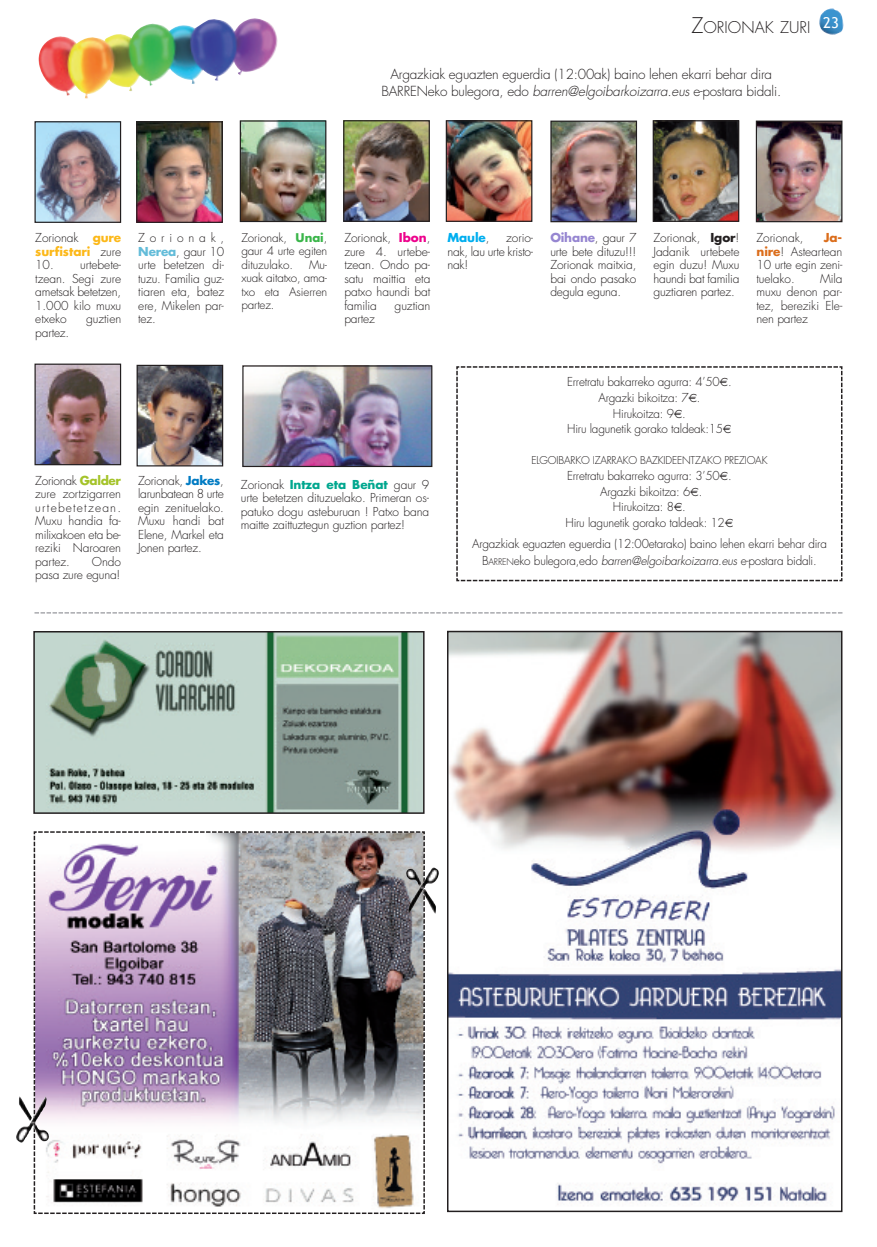
<style>
.page{position:relative;width:877px;height:1247px;background:#fff}
.page>*{position:absolute;margin:0;border:0;box-sizing:border-box;transform-origin:0 0}
.t1{font:300 15.75px "Futura";color:#231f20}
.t2{font:300 13.5px/17.2px "Futura";letter-spacing:-.015em;color:#231f20;text-align:center}
.t3{font:300 12px/13.5px "Futura";letter-spacing:-.015em;color:#231f20;text-align:justify}
.t4{font:700 12px/13.5px "Futura";letter-spacing:-.005em;color:#fcb818}
.t5{font:700 12px "Futura";letter-spacing:-.005em;color:#00aeef}
.t6{font:300 11.7px/13.5px "Futura";letter-spacing:-.005em;color:#231f20;text-align:justify}
.t7{font:300 10.5px "Futura";letter-spacing:-.015em;color:#231f20}
.s1{font-size:21px}
.s2{font-style:italic}
.s3{font-weight:300;color:#231f20}
.s4{font-weight:700;color:#63bcd9}
.s5{font-weight:700;color:#3ab54a}
.s6{font-weight:700;color:#ed028c}
.s7{font-weight:700;color:#a4c329}
.s8{font-weight:700;color:#007bc3}
.s9{font-weight:700;color:#00a78f}
.s10{font-weight:700;color:#9686d1}
.s11{font-weight:700}
.s12{font-weight:700;color:#db6d1b}
.s13{font-size:9px}
</style>
<div class="page">
<img style="left:552px;top:123px;width:83px;height:97px">
<div style="left:550px;top:121px;width:87px;height:101px;border:1px solid #231f20"></div>
<img style="left:819px;top:8px;width:24px;height:27px">
<img style="left:38px;top:18px;width:240px;height:81px">
<img style="left:36px;top:123px;width:83px;height:98px">
<div style="left:34px;top:121px;width:87px;height:102px;border:1px solid #231f20"></div>
<img style="left:138px;top:123px;width:83px;height:98px">
<div style="left:136px;top:121px;width:87px;height:102px;border:1px solid #231f20"></div>
<img style="left:242px;top:122px;width:82px;height:98px">
<div style="left:240px;top:120px;width:86px;height:102px;border:1px solid #231f20"></div>
<img style="left:345px;top:122px;width:83px;height:98px">
<div style="left:343px;top:120px;width:87px;height:102px;border:1px solid #231f20"></div>
<img style="left:448px;top:122px;width:82px;height:98px">
<div style="left:446px;top:120px;width:86px;height:102px;border:1px solid #231f20"></div>
<img style="left:655px;top:122px;width:82px;height:98px">
<div style="left:653px;top:120px;width:86px;height:102px;border:1px solid #231f20"></div>
<img style="left:758px;top:123px;width:82px;height:97px">
<div style="left:756px;top:121px;width:86px;height:101px;border:1px solid #231f20"></div>
<img style="left:244px;top:367px;width:186px;height:98px">
<div style="left:242px;top:365px;width:190px;height:102px;border:1px solid #231f20"></div>
<img style="left:36px;top:366px;width:83px;height:97px">
<div style="left:34px;top:364px;width:87px;height:101px;border:1px solid #231f20"></div>
<img style="left:450px;top:634px;width:389px;height:569px">
<div style="left:447px;top:631px;width:395px;height:581px;border:2px solid #231f20"></div>
<img style="left:36px;top:634px;width:386px;height:177px">
<div style="left:33px;top:631px;width:392px;height:183px;border:2px solid #231f20"></div>
<img style="left:33px;top:831px;width:392px;height:383px">
<img style="left:16px;top:1096px;width:33px;height:46px">
<img style="left:406px;top:867px;width:33px;height:47px">
<svg style="left:34px;top:612px;width:808px;height:2px"></svg>
<img style="left:139px;top:367px;width:82px;height:97px">
<div style="left:137px;top:365px;width:86px;height:101px;border:1px solid #231f20"></div>
<svg style="left:456px;top:366px;width:387px;height:216px"></svg>
<h1 class="t1" style="left:691px;top:20px;width:149px"><span class="s1">Z</span>ORIONAK ZURI <sup>23</sup></h1>
<p class="t2" style="left:381px;top:66px;width:401px">Argazkiak eguazten eguerdia (12:00ak) baino lehen ekarri behar dira<br>BARRENeko bulegora, edo <span class="s2">barren@elgoibarkoizarra.eus</span> e-postara bidali.</p>
<p class="t4" style="left:35px;top:232px;width:88px"><span class="s3">Zorionak</span> gure surfistari <span class="s3">zure</span></p>
<p class="t3" style="left:35px;top:259px;width:88px">10. urtebete&shy;tzean. Segi zure ametsak betetzen, 1.000 kilo muxu etxeko</p>
<p class="t3" style="left:86px;top:313px;width:37px">guztien</p>
<p class="t3" style="left:35px;top:327px;width:35px">partez.</p>
<p class="t3" style="left:138px;top:232px;width:88px">Zorionak, <span class="s4">Nerea</span>, gaur 10 urte betetzen di&shy;tuzu. Familia guz&shy;tiaren eta, batez ere, Mikelen par&shy;tez.</p>
<p class="t6" style="left:241px;top:232px;width:88px">Zorionak, <span class="s5">Unai</span>, gaur 4 urte egiten dituzulako.</p>
<p class="t6" style="left:241px;top:259px;width:88px;text-indent:68px">Mu&shy;xuak aitatxo, ama&shy;txo eta Asierren partez.</p>
<p class="t3" style="left:344px;top:232px;width:88px">Zorionak, <span class="s6">Ibon</span>, zure 4. urtebe&shy;tzean. Ondo pa&shy;satu maittia eta patxo haundi bat familia</p>
<p class="t3" style="left:395px;top:300px;width:37px">guztian</p>
<p class="t3" style="left:344px;top:313px;width:32px">partez</p>
<p class="t3" style="left:35px;top:474px;width:87px">Zorionak <span class="s7">Galder </span>zure zortzigarren urtebetetzean.<br>Muxu handia fa&shy;milixakoen eta be&shy;reziki Naroaren partez.</p>
<p class="t3" style="left:35px;top:555px;width:87px;text-align:right">Ondo<br>pasa zure eguna!</p>
<p class="t3" style="left:138px;top:474px;width:87px">Zorionak, <span class="s8">Jakes</span>, larunbatean 8 urte egin zenituelako.<br>Muxu handi bat Elene, Markel eta Jonen partez.</p>
<p class="t3" style="left:241px;top:478px;width:190px">Zorionak <span class="s9">Intza eta Beñat</span> gaur 9 urte betetzen dituzuelako. Primeran os&shy;patuko dogu asteburuan ! Patxo bana maitte zaittuztegun guztion partez!</p>
<p class="t5" style="left:447px;top:232px;width:44px">Maule<span class="s3">,</span></p>
<p class="t3" style="left:447px;top:232px;width:87px;text-indent:59px">zorio&shy;nak, lau urte kristo&shy;nak!</p>
<p class="t3" style="left:550px;top:232px;width:88px"><span class="s10">Oihane</span>, gaur 7 urte bete dituzu!!!<br>Zorionak maitxia, bai ondo pasako degula eguna.</p>
<p class="t3" style="left:653px;top:232px;width:88px">Zorionak, <span class="s11">Igor</span>!<br>Jadanik urtebete egin duzu! Muxu haundi bat familia guztiaren partez.</p>
<p class="t3" style="left:756px;top:232px;width:48px">Zorionak,</p>
<p class="t3" style="left:756px;top:232px;width:88px;text-indent:67px"><span class="s12">Ja&shy;nire</span>! Asteartean 10 urte egin zeni&shy;tuelako.</p>
<p class="t3" style="left:756px;top:273px;width:88px;text-indent:64px">Mila muxu denon par&shy;tez, bereziki Ele&shy;nen partez</p>
<p class="t3" style="left:567px;top:376px;width:166px">Erretratu bakarreko agurra: 4’50 .</p>
<p class="t3" style="left:598px;top:392px;width:104px">Argazki bikoitza: 7 .</p>
<p class="t3" style="left:613px;top:407px;width:74px">Hirukoitza: 9 .</p>
<p class="t3" style="left:567px;top:423px;width:157px">Hiru lagunetik gorako taldeak:15</p>
<p class="t7" style="left:531px;top:456px;width:238px">ELGOIBARKO IZARRAKO BAZKIDEENTZAKO PREZIOAK</p>
<p class="t3" style="left:565px;top:469px;width:168px;line-height:15.6px;text-align:center">Erretratu bakarreko agurra: 3’50 .<br>Argazki bikoitza: 6 .<br>Hirukoitza: 8 .<br>Hiru lagunetik gorako taldeak: 12</p>
<p class="t3" style="left:472px;top:537px;width:356px;line-height:16.5px;text-align:center">Argazkiak eguazten eguerdia (12:00etarako) baino lehen ekarri behar dira<br>B<span class="s13">ARREN</span>eko bulegora,edo <span class="s2">barren@elgoibarkoizarra.eus</span> e-postara bidali.</p>
</div>
